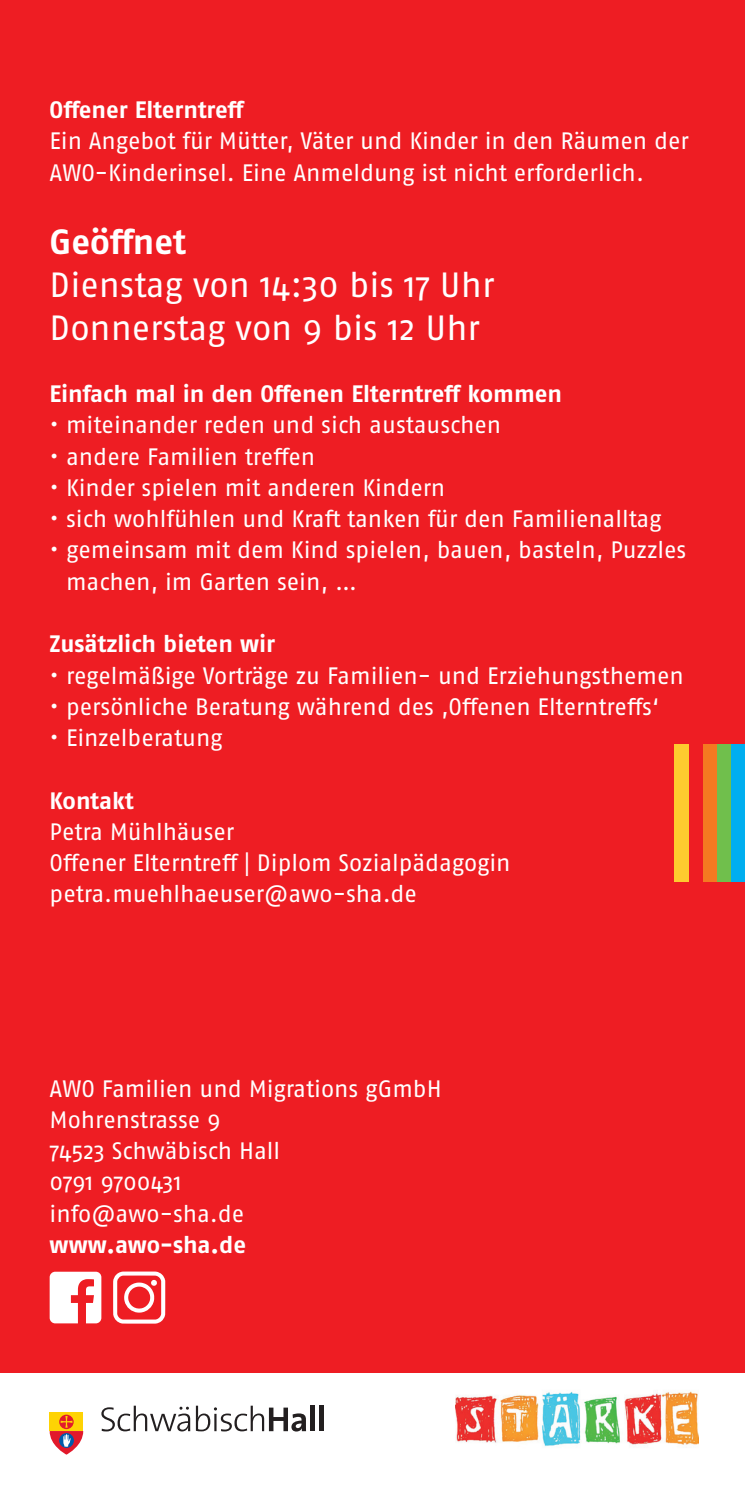
<style>
.page{position:relative;width:745px;height:1489px;background:#fff}
.page>*{position:absolute;margin:0;border:0;box-sizing:border-box;transform-origin:0 0}
.t1{font:35px/42.5px "Fago Pro";color:#fff}
.t2{font:700 35px "Fago Pro";color:#fff}
.t3{font:23.75px/31.2px "Fago Pro";letter-spacing:-.005em;color:#fff}
.t4{font:700 23.75px "Fago Pro";letter-spacing:-.005em;color:#fff}
.s1{font-family:"Univers Next Pro"}
</style>
<div class="page">
<div style="left:0;top:0;width:744px;height:1372px;background:#ee1d23"></div>
<svg style="left:50px;top:1271px;width:51px;height:52px"></svg>
<svg style="left:113px;top:1271px;width:52px;height:52px"></svg>
<svg style="left:101px;top:1405px;width:89px;height:26px"></svg>
<svg style="left:196px;top:1405px;width:110px;height:26px"></svg>
<div style="left:310px;top:1405px;width:5px;height:25px;background:#231f20"></div>
<div style="left:319px;top:1405px;width:5px;height:25px;background:#231f20"></div>
<div style="left:50px;top:1412px;width:33px;height:18px;background:#fed304"></div>
<svg style="left:50px;top:1415px;width:33px;height:39px"></svg>
<img style="left:455px;top:1391px;width:242px;height:56px">
<div style="left:730px;top:744px;width:14px;height:138px;background:#00aeef"></div>
<div style="left:716px;top:744px;width:14px;height:138px;background:#70bf4c"></div>
<div style="left:702px;top:744px;width:14px;height:138px;background:#f47921"></div>
<div style="left:673px;top:744px;width:14px;height:138px;background:#fecb2f"></div>
<p class="t4" style="left:50px;top:96px;width:196px">Offener Elterntreff</p>
<p class="t3" style="left:50px;top:125px;width:640px">Ein Angebot für Mütter, Väter und Kinder in den Räumen der<br>AWO-Kinderinsel. Eine Anmeldung ist nicht erforderlich.</p>
<h1 class="t2" style="left:50px;top:221px;width:138px">Geöffnet</h1>
<h1 class="t1" style="left:50px;top:263px;width:446px">Dienstag von 14:30 bis 17 Uhr<br>Donnerstag von 9 bis 12 Uhr</h1>
<p class="t4" style="left:50px;top:379px;width:513px">Einfach mal in den Offenen Elterntreff kommen</p>
<p class="t3" style="left:50px;top:409px;width:453px">• miteinander reden und sich austauschen</p>
<p class="t3" style="left:50px;top:440px;width:267px">• andere Familien treffen</p>
<p class="t3" style="left:50px;top:472px;width:397px">• Kinder spielen mit anderen Kindern</p>
<p class="t3" style="left:50px;top:503px;width:613px">• sich wohlfühlen und Kraft tanken für den Familienalltag</p>
<p class="t3" style="left:66px;top:534px;width:621px;text-indent:-16px">• gemeinsam mit dem Kind spielen, bauen, basteln, Puzzles machen, im Garten sein, …</p>
<p class="t4" style="left:50px;top:629px;width:227px">Zusätzlich bieten wir</p>
<p class="t3" style="left:50px;top:659px;width:635px">• regelmäßige Vorträge zu Familien- und Erziehungsthemen</p>
<p class="t3" style="left:50px;top:690px;width:611px">• persönliche Beratung während des ‚Offenen Elterntreffs‘</p>
<p class="t3" style="left:50px;top:722px;width:174px">• Einzelberatung</p>
<p class="t4" style="left:50px;top:786px;width:86px">Kontakt</p>
<p class="t3" style="left:50px;top:815px;width:462px">Petra Mühlhäuser<br>Offener Elterntreff <span class="s1">|</span> Diplom Sozialpädagogin petra.muehlhaeuser@awo-sha.de</p>
<p class="t3" style="left:50px;top:1072px;width:393px">AWO Familien und Migrations gGmbH<br>Mohrenstrasse 9<br>74523 Schwäbisch Hall<br>0791 9700431<br>info@awo-sha.de</p>
<p class="t4" style="left:50px;top:1230px;width:198px">www.awo-sha.de</p>
</div>
